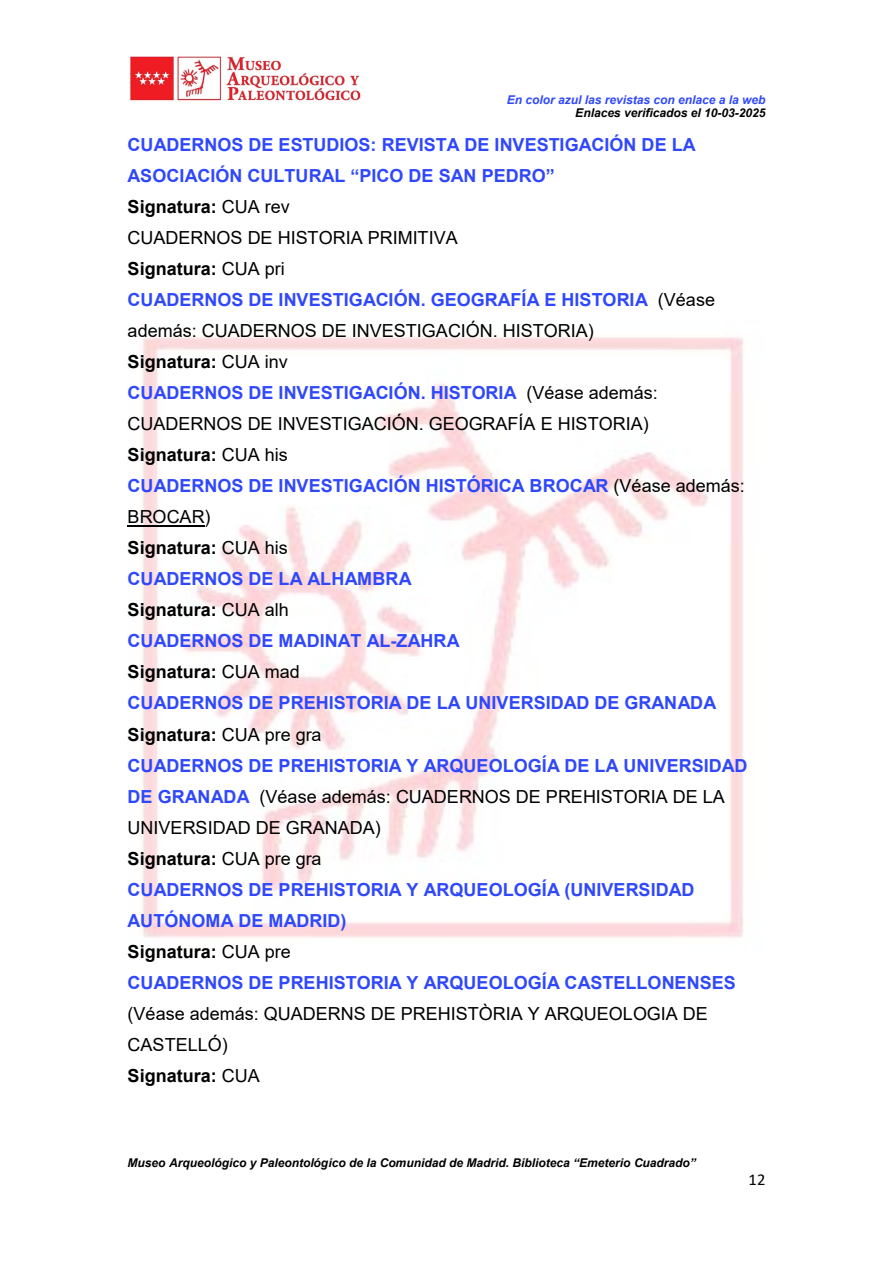
<style>
.page{position:relative;width:893px;height:1263px;background:#fff}
.page>*{position:absolute;margin:0;border:0;box-sizing:border-box;transform-origin:0 0}
.t1{font:18px/31px "Arial";color:#000}
.t2{font:700 18px/31.2px "Arial";color:#3048fc}
.t3{font:700 18px "Arial";color:#000}
.t4{font:16.5px "Calibri";color:#000}
.t5{font:italic 700 12px "Arial";letter-spacing:-.005em;color:#000}
.t6{font:italic 700 12px "Arial";letter-spacing:-.005em;color:#3048fc}
.s1{font-weight:400}
.s2{font-weight:700;color:#3048fc}
.s3{font-weight:400;color:#000}
</style>
<div class="page">
<img style="left:127px;top:337px;width:616px;height:601px">
<img style="left:129px;top:56px;width:232px;height:45px">
<hr style="left:128px;top:525px;width:77px;height:1px;background:#000">
<p class="t6" style="left:507px;top:91px;width:260px">En color azul las revistas con enlace a la web</p>
<p class="t5" style="left:575px;top:105px;width:192px">Enlaces verificados el 10-03-2025</p>
<p class="t2" style="left:128px;top:129px;width:570px">CUADERNOS DE ESTUDIOS: REVISTA DE INVESTIGACIÓN DE LA<br>ASOCIACIÓN CULTURAL “PICO DE SAN PEDRO”</p>
<p class="t3" style="left:128px;top:194px;width:164px">Signatura: <span class="s1">CUA rev</span></p>
<p class="t1" style="left:128px;top:222px;width:332px">CUADERNOS DE HISTORIA PRIMITIVA</p>
<p class="t3" style="left:128px;top:256px;width:159px">Signatura: <span class="s1">CUA pri</span></p>
<p class="t1" style="left:128px;top:284px;width:589px"><span class="s2">CUADERNOS DE INVESTIGACIÓN. GEOGRAFÍA E HISTORIA</span> (Véase además: CUADERNOS DE INVESTIGACIÓN. HISTORIA)</p>
<p class="t3" style="left:128px;top:349px;width:162px">Signatura: <span class="s1">CUA inv</span></p>
<p class="t1" style="left:128px;top:377px;width:532px"><span class="s2">CUADERNOS DE INVESTIGACIÓN. HISTORIA</span> (Véase además:<br>CUADERNOS DE INVESTIGACIÓN. GEOGRAFÍA E HISTORIA)</p>
<p class="t3" style="left:128px;top:442px;width:162px">Signatura: <span class="s1">CUA his</span></p>
<p class="t2" style="left:128px;top:470px;width:619px">CUADERNOS DE INVESTIGACIÓN HISTÓRICA BROCAR <span class="s3">(Véase además:<br>BROCAR)</span></p>
<p class="t3" style="left:128px;top:535px;width:162px">Signatura: <span class="s1">CUA his</span></p>
<p class="t2" style="left:128px;top:563px;width:286px">CUADERNOS DE LA ALHAMBRA</p>
<p class="t3" style="left:128px;top:597px;width:163px">Signatura: <span class="s1">CUA alh</span></p>
<p class="t2" style="left:128px;top:626px;width:334px">CUADERNOS DE MADINAT AL-ZAHRA</p>
<p class="t3" style="left:128px;top:659px;width:174px">Signatura: <span class="s1">CUA mad</span></p>
<p class="t2" style="left:128px;top:688px;width:590px">CUADERNOS DE PREHISTORIA DE LA UNIVERSIDAD DE GRANADA</p>
<p class="t3" style="left:128px;top:722px;width:195px">Signatura: <span class="s1">CUA pre gra</span></p>
<p class="t1" style="left:128px;top:750px;width:621px"><span class="s2">CUADERNOS DE PREHISTORIA Y ARQUEOLOGÍA DE LA UNIVERSIDAD<br>DE GRANADA</span> (Véase además: CUADERNOS DE PREHISTORIA DE LA<br>UNIVERSIDAD DE GRANADA)</p>
<p class="t3" style="left:128px;top:846px;width:195px">Signatura: <span class="s1">CUA pre gra</span></p>
<p class="t2" style="left:128px;top:874px;width:568px">CUADERNOS DE PREHISTORIA Y ARQUEOLOGÍA (UNIVERSIDAD<br>AUTÓNOMA DE MADRID)</p>
<p class="t3" style="left:128px;top:939px;width:165px">Signatura: <span class="s1">CUA pre</span></p>
<p class="t1" style="left:128px;top:967px;width:610px"><span class="s2">CUADERNOS DE PREHISTORIA Y ARQUEOLOGÍA CASTELLONENSES </span>(Véase además: QUADERNS DE PREHISTÒRIA Y ARQUEOLOGIA DE<br>CASTELLÓ)</p>
<p class="t3" style="left:128px;top:1063px;width:134px">Signatura: <span class="s1">CUA</span></p>
<p class="t5" style="left:128px;top:1155px;width:570px">Museo Arqueológico y Paleontológico de la Comunidad de Madrid. Biblioteca “Emeterio Cuadrado”</p>
<p class="t4" style="left:749px;top:1168px;width:18px">12</p>
</div>
